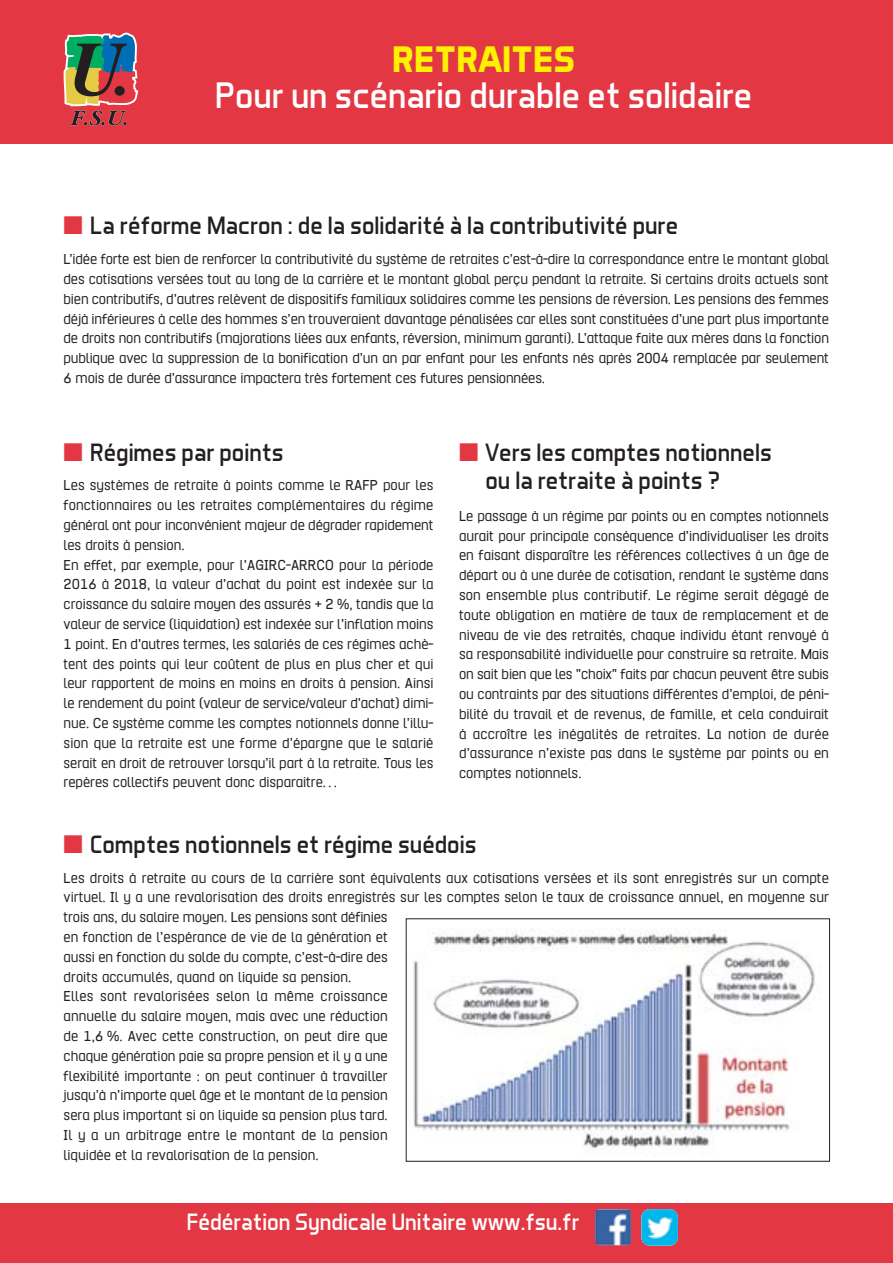
<style>
.page{position:relative;width:893px;height:1263px;background:#fff}
.page>*{position:absolute;margin:0;border:0;box-sizing:border-box;transform-origin:0 0}
.t1{font:37.5px "Aero Matics";color:#fff}
.t2{font:700 37.5px "Aero Matics";color:#fff200}
.t3{font:25.5px/28.5px "Aero Matics";color:#231f20}
.t4{font:24px "Aero Matics";color:#fff}
.t5{font:16.5px/19.8px "Hurufo&Numero";color:#231f20}
.s1{color:#e33844}
</style>
<div class="page">
<div style="left:0;top:0;width:892px;height:143px;background:#e33844"></div>
<div style="left:0;top:1203px;width:892px;height:60px;background:#e33844"></div>
<svg style="left:63px;top:32px;width:76px;height:94px"></svg>
<img style="left:413px;top:928px;width:402px;height:228px">
<div style="left:406px;top:918px;width:424px;height:244px;border:1px solid #231f20"></div>
<img style="left:641px;top:1209px;width:37px;height:37px;border-radius:9px">
<img style="left:595px;top:1209px;width:36px;height:36px;border-radius:4px">
<h1 class="t2" style="left:392px;top:37px;width:185px">RETRAITES</h1>
<h1 class="t1" style="left:215px;top:82px;width:539px">Pour un scénario durable et solidaire</h1>
<h2 class="t3" style="left:64px;top:214px;width:616px"><span class="s1">■</span> La réforme Macron : de la solidarité à la contributivité pure</h2>
<p class="t5" style="left:64px;top:250px;width:767px;text-align:justify">L’idée forte est bien de renforcer la contributivité du système de retraites c’est-à-dire la correspondance entre le montant global des cotisations versées tout au long de la carrière et le montant global perçu pendant la retraite. Si certains droits actuels sont bien contributifs, d’autres relèvent de dispositifs familiaux solidaires comme les pensions de réversion. Les pensions des femmes déjà inférieures à celle des hommes s’en trouveraient davantage pénalisées car elles sont constituées d’une part plus importante de droits non contributifs (majorations liées aux enfants, réversion, minimum garanti). L’attaque faite aux mères dans la fonction publique avec la suppression de la bonification d’un an par enfant pour les enfants nés après 2004 remplacée par seulement 6 mois de durée d’assurance impactera très fortement ces futures pensionnées.</p>
<h2 class="t3" style="left:64px;top:440px;width:222px"><span class="s1">■</span> Régimes par points</h2>
<p class="t5" style="left:64px;top:477px;width:371px">Les systèmes de retraite à points comme le RAFP pour les fonctionnaires ou les retraites complémentaires du régime général ont pour inconvénient majeur de dégrader rapidement les droits à pension.<br>En effet, par exemple, pour l'AGIRC-ARRCO pour la période 2016 à 2018, la valeur d'achat du point est indexée sur la croissance du salaire moyen des assurés + 2 %, tandis que la valeur de service (liquidation) est indexée sur l'inflation moins 1 point. En d'autres termes, les salariés de ces régimes achè&shy;tent des points qui leur coûtent de plus en plus cher et qui leur rapportent de moins en moins en droits à pension. Ainsi le rendement du point (valeur de service/valeur d'achat) dimi&shy;nue. Ce système comme les comptes notionnels donne l’illu&shy;sion que la retraite est une forme d’épargne que le salarié serait en droit de retrouver lorsqu’il part à la retraite. Tous les repères collectifs peuvent donc disparaitre…</p>
<h2 class="t3" style="left:485px;top:440px;width:288px;text-indent:-26px"><span class="s1">■</span> Vers les comptes notionnels ou la retraite à points ?</h2>
<p class="t5" style="left:459px;top:507px;width:371px;text-align:justify">Le passage à un régime par points ou en comptes notionnels aurait pour principale conséquence d’individualiser les droits en faisant disparaître les références collectives à un âge de départ ou à une durée de cotisation, rendant le système dans son ensemble plus contributif. Le régime serait dégagé de toute obligation en matière de taux de remplacement et de niveau de vie des retraités, chaque individu étant renvoyé à sa responsabilité individuelle pour construire sa retraite. Mais on sait bien que les "choix" faits par chacun peuvent être subis ou contraints par des situations différentes d’emploi, de péni&shy;bilité du travail et de revenus, de famille, et cela conduirait à accroître les inégalités de retraites. La notion de durée d’assurance n’existe pas dans le système par points ou en comptes notionnels.</p>
<h2 class="t3" style="left:64px;top:832px;width:414px"><span class="s1">■</span> Comptes notionnels et régime suédois</h2>
<p class="t5" style="left:64px;top:869px;width:767px">Les droits à retraite au cours de la carrière sont équivalents aux cotisations versées et ils sont enregistrés sur un compte virtuel. Il y a une revalorisation des droits enregistrés sur les comptes selon le taux de croissance annuel, en moyenne sur trois ans, du salaire moyen. Les pensions sont définies<br>en fonction de l’espérance de vie de la génération et<br>aussi en fonction du solde du compte, c’est-à-dire des<br>droits accumulés, quand on liquide sa pension.<br>Elles sont revalorisées selon la même croissance<br>annuelle du salaire moyen, mais avec une réduction<br>de 1,6 %. Avec cette construction, on peut dire que<br>chaque génération paie sa propre pension et il y a une<br>flexibilité importante : on peut continuer à travailler<br>jusqu’à n’importe quel âge et le montant de la pension<br>sera plus important si on liquide sa pension plus tard.<br>Il y a un arbitrage entre le montant de la pension<br>liquidée et la revalorisation de la pension.</p>
<h3 class="t4" style="left:187px;top:1214px;width:394px">Fédération Syndicale Unitaire www.fsu.fr</h3>
</div>
